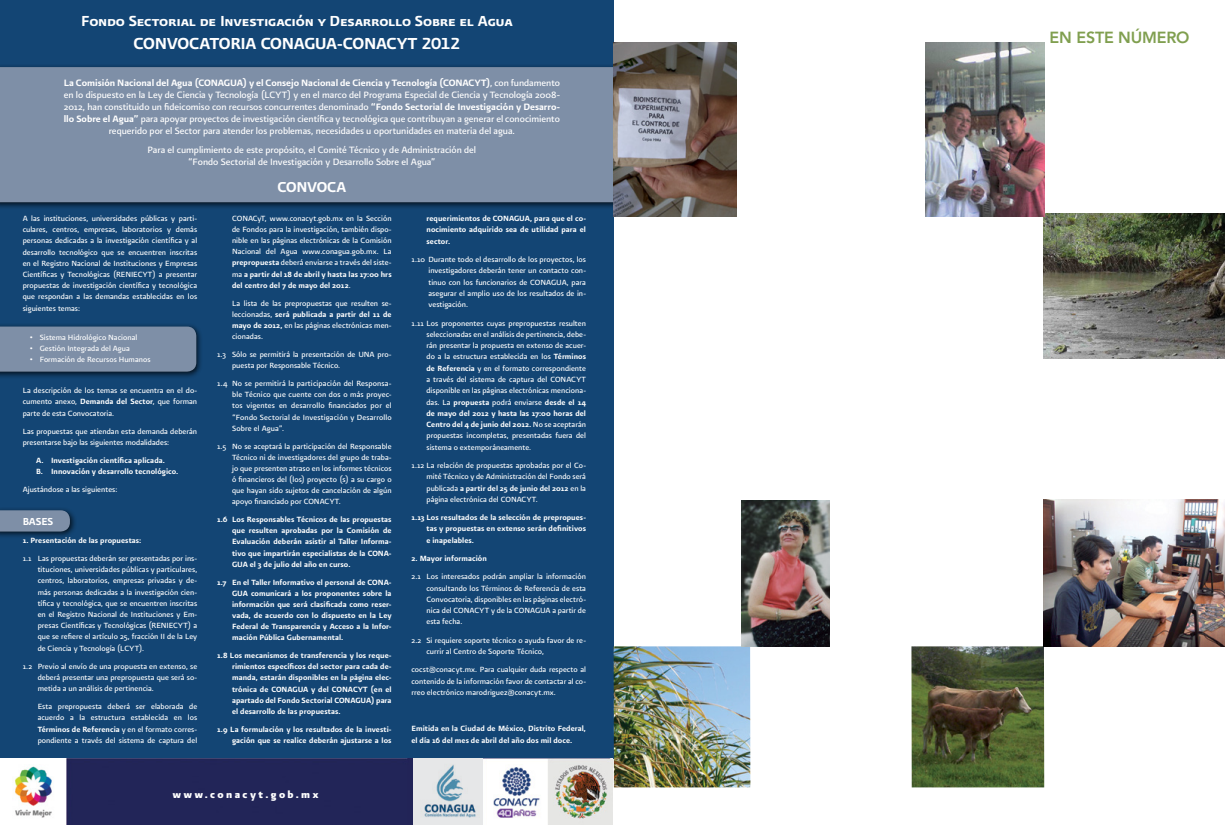
<style>
.page{position:relative;width:1225px;height:825px;background:#fff}
.page>*{position:absolute;margin:0;border:0;box-sizing:border-box;transform-origin:0 0}
.t1{font:19px "Presidencia Firme Versalitas";letter-spacing:-.02em;color:#fff}
.t2{font:17.3px "Presidencia Firme Versalitas";letter-spacing:-.01em;color:#fff}
.t3{font:17px "Presidencia Firme Versalitas";letter-spacing:-.015em;color:#fff}
.t4{font:800 16px "Avenir LT Std";letter-spacing:-.015em;color:#809f4f}
.t5{font:12px "Presidencia Fuerte CC";letter-spacing:.2em;color:#fff}
.t6{font:12px "Presidencia Firme Versalitas";letter-spacing:-.01em;color:#fff}
.t7{font:11px/12px "Presidencia Base CC";letter-spacing:-.005em;color:#fff;text-align:center}
.t8{font:11px "Presidencia Firme CC";color:#fff}
.t9{font:9px/11.2px "Presidencia Base CC";letter-spacing:.005em;color:#fff;text-align:justify}
.t10{font:9px/11.1px "Presidencia Firme CC";letter-spacing:.005em;color:#fff;text-align:justify}
.s1{font-family:"Presidencia Base CC"}
.s2{font-family:"Presidencia Firme CC"}
</style>
<div class="page">
<div style="left:0;top:0;width:614px;height:759px;background:#134574"></div>
<div style="left:0;top:63px;width:636px;height:146px;background:#000;opacity:.75"></div>
<div style="left:0;top:67px;width:613px;height:135px;background:#7e8fa7"></div>
<div style="left:0;top:322px;width:203px;height:57px;background:#000;opacity:.75"></div>
<div style="left:0;top:327px;width:196px;height:45px;background:#7e8fa7"></div>
<div style="left:0;top:506px;width:77px;height:32px;background:#000;opacity:.75"></div>
<svg style="left:0;top:510px;width:70px;height:21px"></svg>
<img style="left:1043px;top:214px;width:182px;height:145px">
<img style="left:911px;top:646px;width:133px;height:141px">
<img style="left:613px;top:646px;width:137px;height:141px">
<img style="left:1043px;top:499px;width:182px;height:147px">
<img style="left:741px;top:500px;width:88px;height:146px">
<img style="left:613px;top:43px;width:123px;height:173px">
<img style="left:926px;top:43px;width:118px;height:173px">
<img style="left:14px;top:759px;width:598px;height:66px">
<div style="left:413px;top:759px;width:70px;height:66px;background:#e6e7e8"></div>
<img style="left:420px;top:758px;width:60px;height:60px">
<h2 class="t2" style="left:81px;top:11px;width:433px">Fondo Sectorial de Investigación y Desarrollo Sobre el Agua</h2>
<h1 class="t1" style="left:134px;top:33px;width:328px">CONVOCATORIA CONAGUA-CONACYT 2012</h1>
<p class="t8" style="left:64px;top:76px;width:498px">La Comisión Nacional del Agua (CONAGUA) y el Consejo Nacional de Ciencia y Tecnología (CONACYT)<span class="s1">, con fundamento</span></p>
<p class="t7" style="left:64px;top:88px;width:498px">en lo dispuesto en la Ley de Ciencia y Tecnología (LCYT) y en el marco del Programa Especial de Ciencia y Tecnología 2008- 2012, han constituido un fideicomiso con recursos concurrentes denominado <span class="s2">“Fondo Sectorial de Investigación y Desarro&shy;llo Sobre el Agua”</span> para apoyar proyectos de investigación científica y tecnológica que contribuyan a generar el conocimiento requerido por el Sector para atender los problemas, necesidades u oportunidades en materia del agua.</p>
<p class="t7" style="left:147px;top:143px;width:330px">Para el cumplimiento de este propósito, el Comité Técnico y de Administración del “Fondo Sectorial de Investigación y Desarrollo Sobre el Agua”</p>
<h3 class="t3" style="left:277px;top:178px;width:70px">CONVOCA</h3>
<p class="t9" style="left:23px;top:213px;width:176px">A las instituciones, universidades públicas y parti&shy;culares, centros, empresas, laboratorios y demás personas dedicadas a la investigación científica y al desarrollo tecnológico que se encuentren inscritas en el Registro Nacional de Instituciones y Empresas Científicas y Tecnológicas (RENIECYT) a presentar propuestas de investigación científica y tecnológica que respondan a las demandas establecidas en los siguientes temas:</p>
<p class="t9" style="left:30px;top:332px;width:109px">• Sistema Hidrológico Nacional</p>
<p class="t9" style="left:30px;top:343px;width:102px">• Gestión Integrada del Agua</p>
<p class="t9" style="left:30px;top:354px;width:122px">• Formación de Recursos Humanos</p>
<p class="t9" style="left:23px;top:385px;width:176px">La descripción de los temas se encuentra en el do&shy;cumento anexo, <span class="s2">Demanda del Sector</span>, que forman parte de esta Convocatoria.</p>
<p class="t9" style="left:23px;top:425px;width:176px">Las propuestas que atiendan esta demanda deberán presentarse bajo las siguientes modalidades:</p>
<p class="t10" style="left:36px;top:455px;width:144px">A. Investigación científica aplicada.<br>B. Innovación y desarrollo tecnológico.</p>
<p class="t9" style="left:23px;top:484px;width:96px">Ajustándose a las siguientes:</p>
<h3 class="t6" style="left:23px;top:514px;width:32px">BASES</h3>
<p class="t10" style="left:23px;top:534px;width:120px">1. Presentación de las propuestas:</p>
<p class="t9" style="left:38px;top:553px;width:161px;text-indent:-15px">1.1 Las propuestas deberán ser presentadas por ins&shy;tituciones, universidades públicas y particulares, centros, laboratorios, empresas privadas y de&shy;más personas dedicadas a la investigación cien&shy;tífica y tecnológica, que se encuentren inscritas en el Registro Nacional de Instituciones y Em&shy;presas Científicas y Tecnológicas (RENIECYT) a que se refiere el artículo 25, fracción II de la Ley de Ciencia y Tecnología (LCYT).</p>
<p class="t9" style="left:38px;top:660px;width:161px;text-indent:-15px">1.2 Previo al envío de una propuesta en extenso, se deberá presentar una prepropuesta que será so&shy;metida a un análisis de pertinencia.</p>
<p class="t9" style="left:38px;top:701px;width:161px">Esta prepropuesta deberá ser elaborada de acuerdo a la estructura establecida en los</p>
<p class="t10" style="left:38px;top:723px;width:161px">Términos de Referencia <span class="s1">y en el formato corres-</span></p>
<p class="t9" style="left:38px;top:734px;width:161px">pondiente a través del sistema de captura del</p>
<p class="t9" style="left:232px;top:213px;width:161px">CONACyT, www.conacyt.gob.mx en la Sección de Fondos para la investigación, también dispo&shy;nible en las páginas electrónicas de la Comisión Nacional del Agua www.conagua.gob.mx. La <span class="s2">prepropuesta</span> deberá enviarse a través del siste-</p>
<p class="t10" style="left:232px;top:268px;width:161px"><span class="s1">ma</span> a partir del 18 de abril y hasta las 17:00 hrs del centro del 7 de mayo del 2012<span class="s1">.</span></p>
<p class="t9" style="left:232px;top:297px;width:161px">La lista de las prepropuestas que resulten se-</p>
<p class="t10" style="left:232px;top:308px;width:161px"><span class="s1">leccionadas,</span> será publicada a partir del 11 de</p>
<p class="t9" style="left:232px;top:320px;width:161px"><span class="s2">mayo de 2012,</span> en las páginas electrónicas men&shy;cionadas.</p>
<p class="t9" style="left:232px;top:349px;width:161px;text-indent:-15px">1.3 Sólo se permitirá la presentación de UNA pro&shy;puesta por Responsable Técnico.</p>
<p class="t9" style="left:232px;top:378px;width:161px;text-indent:-15px">1.4 No se permitirá la participación del Responsa&shy;ble Técnico que cuente con dos o más proyec&shy;tos vigentes en desarrollo financiados por el “Fondo Sectorial de Investigación y Desarrollo Sobre el Agua”.</p>
<p class="t9" style="left:232px;top:440px;width:161px;text-indent:-15px">1.5 No se aceptará la participación del Responsable Técnico ni de investigadores del grupo de traba&shy;jo que presenten atraso en los informes técnicos ó financieros del (los) proyecto (s) a su cargo o que hayan sido sujetos de cancelación de algún apoyo financiado por CONACYT.</p>
<p class="t10" style="left:232px;top:514px;width:161px;text-indent:-15px">1.6 Los Responsables Técnicos de las propuestas que resulten aprobadas por la Comisión de Evaluación deberán asistir al Taller Informa&shy;tivo que impartirán especialistas de la CONA-GUA el 3 de julio del año en curso.</p>
<p class="t10" style="left:232px;top:576px;width:161px;text-indent:-15px">1.7 En el Taller Informativo el personal de CONA-GUA comunicará a los proponentes sobre la información que será clasificada como reser&shy;vada, de acuerdo con lo dispuesto en la Ley Federal de Transparencia y Acceso a la Infor&shy;mación Pública Gubernamental.</p>
<p class="t10" style="left:232px;top:650px;width:161px;text-indent:-15px">1.8 Los mecanismos de transferencia y los reque&shy;rimientos específicos del sector para cada de&shy;manda, estarán disponibles en la página elec&shy;trónica de CONAGUA y del CONACYT (en el apartado del Fondo Sectorial CONAGUA) para el desarrollo de las propuestas.</p>
<p class="t10" style="left:217px;top:723px;width:176px;text-align:right">1.9 La formulación y los resultados de la investi&shy;gación que se realice deberán ajustarse a los</p>
<h3 class="t5" style="left:173px;top:788px;width:147px">www.conacyt.gob.mx</h3>
<p class="t10" style="left:426px;top:213px;width:161px">requerimientos de CONAGUA, para que el co&shy;nocimiento adquirido sea de utilidad para el sector.</p>
<p class="t9" style="left:428px;top:254px;width:159px;text-indent:-17px">1.10 Durante todo el desarrollo de los proyectos, los investigadores deberán tener un contacto con&shy;tinuo con los funcionarios de CONAGUA, para asegurar el amplio uso de los resultados de in&shy;vestigación.</p>
<p class="t9" style="left:426px;top:317px;width:161px;text-indent:-15px">1.11 Los proponentes cuyas prepropuestas resulten seleccionadas en el análisis de pertinencia, debe&shy;rán presentar la propuesta en extenso de acuer&shy;do a la estructura establecida en los <span class="s2">Términos de Referencia</span> y en el formato correspondiente a través del sistema de captura del CONACYT disponible en las páginas electrónicas menciona&shy;das. La <span class="s2">propuesta</span> podrá enviarse <span class="s2">desde el 14</span></p>
<p class="t10" style="left:426px;top:407px;width:161px">de mayo del 2012 y hasta las 17:00 horas del<br>Centro del 4 de junio del 2012. <span class="s1">No se aceptarán</span></p>
<p class="t9" style="left:426px;top:430px;width:161px">propuestas incompletas, presentadas fuera del sistema o extemporáneamente.</p>
<p class="t9" style="left:411px;top:459px;width:176px;text-align:right">1.12 La relación de propuestas aprobadas por el Co&shy;mité Técnico y de Administración del Fondo será</p>
<p class="t10" style="left:426px;top:482px;width:161px"><span class="s1">publicada</span> a partir del 25 de junio del 2012 <span class="s1">en la</span></p>
<p class="t9" style="left:426px;top:493px;width:113px">página electrónica del CONACYT.</p>
<p class="t10" style="left:426px;top:512px;width:161px;text-indent:-15px">1.13 Los resultados de la selección de prepropues&shy;tas y propuestas en extenso serán definitivos e inapelables.</p>
<p class="t10" style="left:411px;top:553px;width:77px">2. Mayor información</p>
<p class="t9" style="left:426px;top:571px;width:161px;text-indent:-15px">2.1 Los interesados podrán ampliar la información consultando los Términos de Referencia de esta Convocatoria, disponibles en las páginas electró&shy;nica del CONACYT y de la CONAGUA a partir de esta fecha.</p>
<p class="t9" style="left:426px;top:634px;width:161px;text-indent:-15px">2.2 Si requiere soporte técnico o ayuda favor de re&shy;currir al Centro de Soporte Técnico,</p>
<p class="t9" style="left:411px;top:664px;width:176px">cocst@conacyt.mx. Para cualquier duda respecto al contenido de la información favor de contactar al co&shy;rreo electrónico marodriguez@conacyt.mx.</p>
<p class="t10" style="left:411px;top:723px;width:176px">Emitida en la Ciudad de México, Distrito Federal, el día 16 del mes de abril del año dos mil doce.</p>
<h3 class="t4" style="left:1049px;top:27px;width:141px">EN ESTE NÚMERO</h3>
</div>
